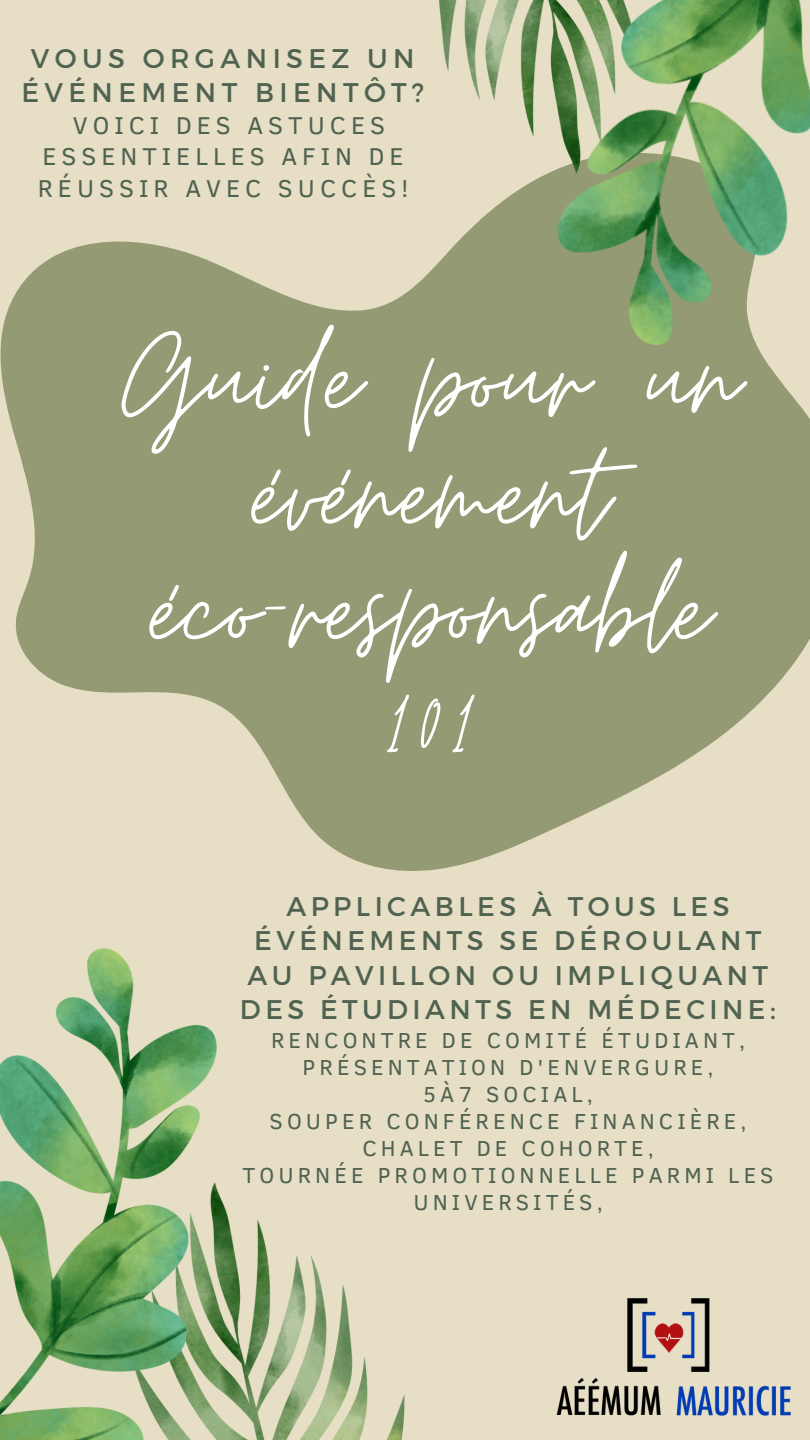
<style>
.page{position:relative;width:810px;height:1440px;background:#e6dec5}
.page>*{position:absolute;margin:0;border:0;box-sizing:border-box;transform-origin:0 0}
.t1{font:150px/115.5px "Moon Time";color:#fff;text-align:center}
.t2{font:27px/34.5px "Montserrat";letter-spacing:.165em;color:#506250;text-align:center}
.t3{font:27px/34.5px "Montserrat";letter-spacing:.2em;color:#506250;text-align:center}
.t4{font:25px/31.5px "Clear Sans";letter-spacing:.2em;color:#506250;text-align:center}
.t5{font:22.3px/27px "Clear Sans";letter-spacing:.18em;color:#506250;text-align:center}
</style>
<div class="page">
<svg style="left:0;top:178px;width:810px;height:693px;fill:#949a73"></svg>
<img style="left:217px;top:1189px;width:188px;height:251px">
<img style="left:0;top:949px;width:217px;height:491px">
<img style="left:439px;top:0;width:99px;height:137px">
<img style="left:538px;top:0;width:272px;height:435px">
<img style="left:556px;top:1298px;width:235px;height:118px">
<p class="t3" style="left:21px;top:39px;width:404px">VOUS ORGANISEZ UN<br>ÉVÉNEMENT BIENTÔT?</p>
<p class="t4" style="left:38px;top:108px;width:372px">VOICI DES ASTUCES<br>ESSENTIELLES AFIN DE<br>RÉUSSIR AVEC SUCCÈS!</p>
<p class="t1" style="left:122px;top:323px;width:620px">Guide pour un événement éco-responsable<br>101</p>
<p class="t2" style="left:240px;top:888px;width:537px">APPLICABLES À TOUS LES<br>ÉVÉNEMENTS SE DÉROULANT<br>AU PAVILLON OU IMPLIQUANT<br>DES ÉTUDIANTS EN MÉDECINE:</p>
<p class="t5" style="left:243px;top:1025px;width:533px">RENCONTRE DE COMITÉ ÉTUDIANT,<br>PRÉSENTATION D'ENVERGURE,<br>5À7 SOCIAL,<br>SOUPER CONFÉRENCE FINANCIÈRE,<br>CHALET DE COHORTE,<br>TOURNÉE PROMOTIONNELLE PARMI LES<br>UNIVERSITÉS,</p>
</div>
